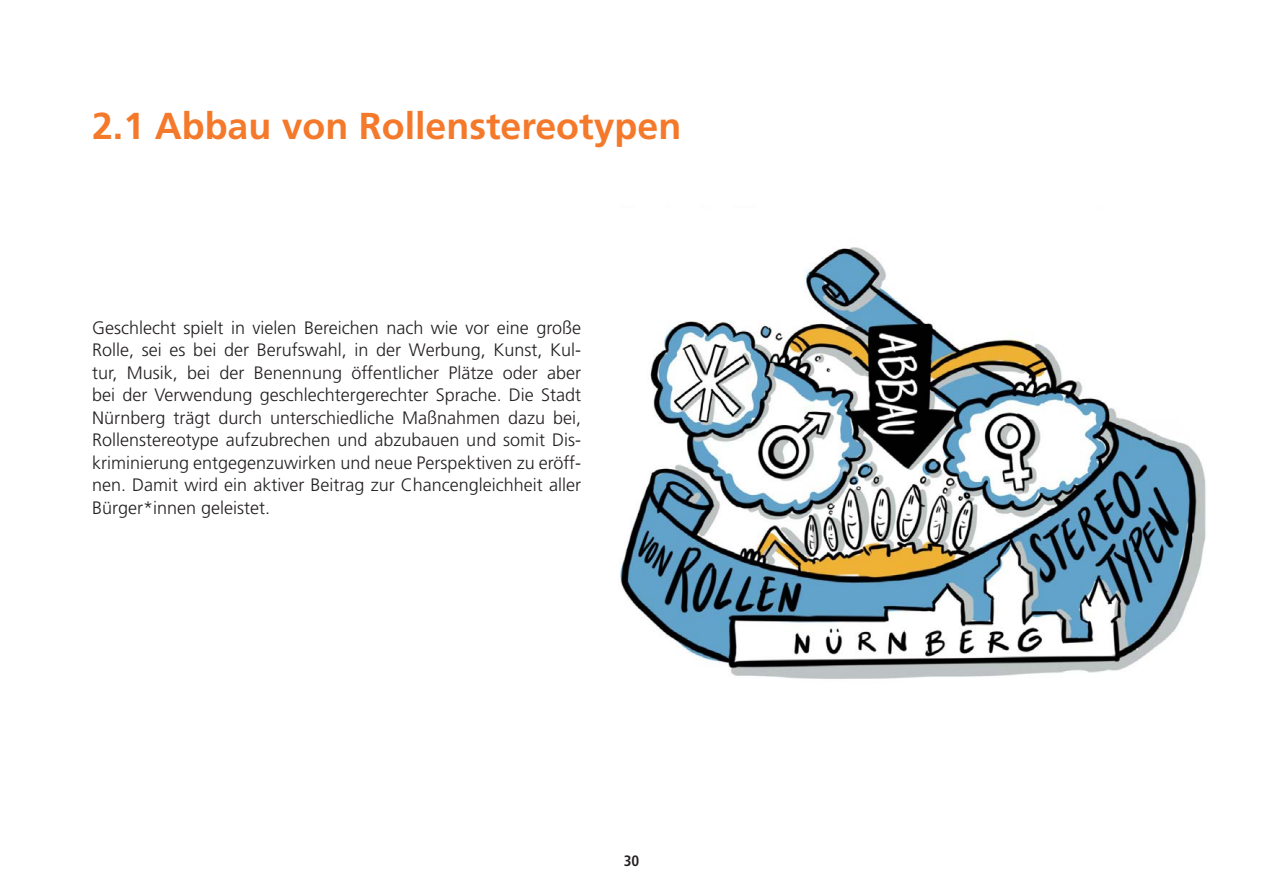
<style>
.page{position:relative;width:1263px;height:893px;background:#fff}
.page>*{position:absolute;margin:0;border:0;box-sizing:border-box;transform-origin:0 0}
.t1{font:700 37.5px "Frutiger LT Std";color:#f4792a}
.t2{font:300 18px/22.5px "Frutiger LT Std";color:#231f20;text-align:justify}
.t3{font:700 condensed 15px "Frutiger LT Std";color:#231f20}
</style>
<div class="page">
<img style="left:619px;top:247px;width:587px;height:432px">
<h2 class="t1" style="left:92px;top:104px;width:591px">2.1 Abbau von Rollenstereotypen</h2>
<p class="t2" style="left:92px;top:317px;width:491px">Geschlecht spielt in vielen Bereichen nach wie vor eine große Rolle, sei es bei der Berufswahl, in der Werbung, Kunst, Kul&shy;tur, Musik, bei der Benennung öffentlicher Plätze oder aber bei der Verwendung geschlechtergerechter Sprache. Die Stadt Nürnberg trägt durch unterschiedliche Maßnahmen dazu bei, Rollenstereotype aufzubrechen und abzubauen und somit Dis&shy;kriminierung entgegenzuwirken und neue Perspektiven zu eröff&shy;nen. Damit wird ein aktiver Beitrag zur Chancengleichheit aller Bürger*innen geleistet.</p>
<p class="t3" style="left:624px;top:852px;width:17px">30</p>
</div>
